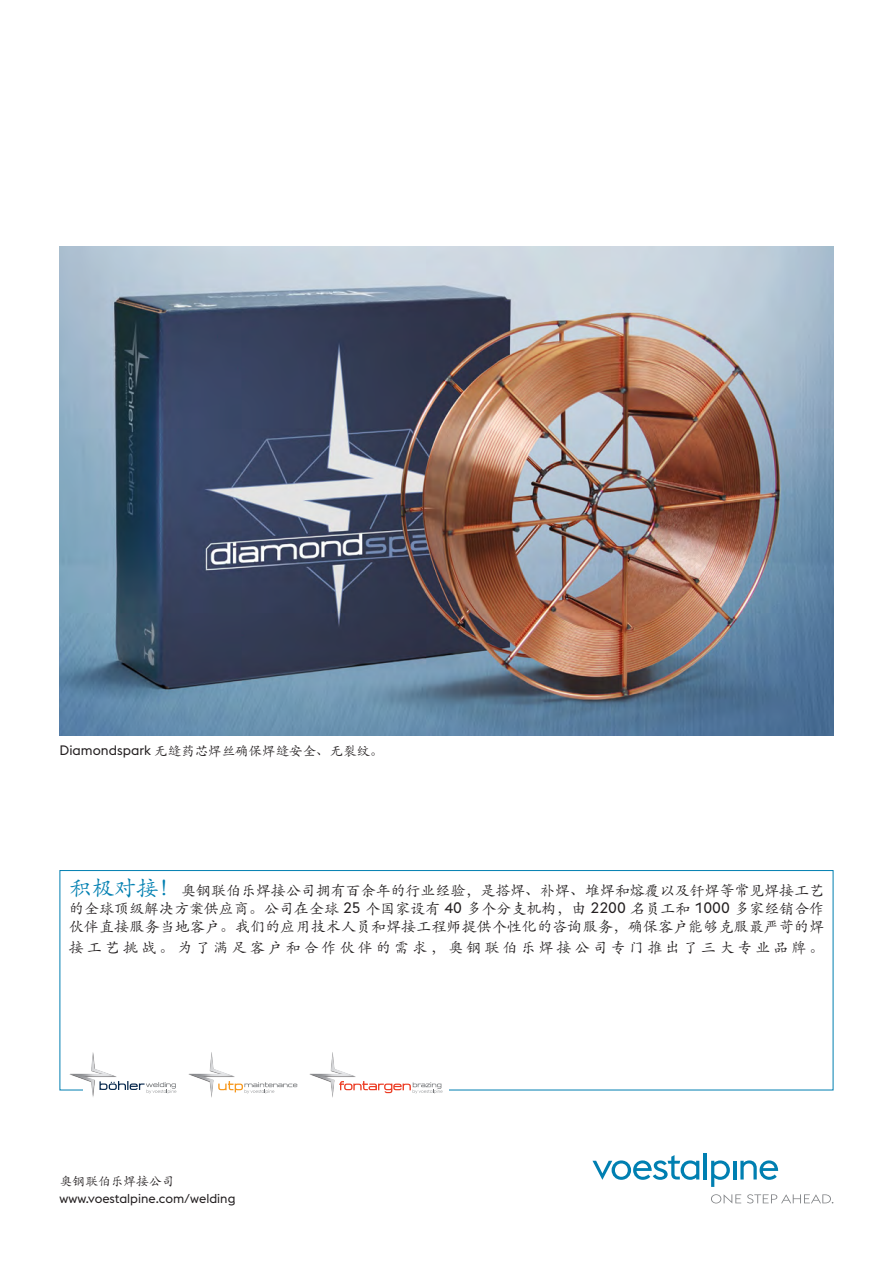
<style>
.page{position:relative;width:893px;height:1263px;background:#fff}
.page>*{position:absolute;margin:0;border:0;box-sizing:border-box;transform-origin:0 0}
.Fließtext_Blocksatz{font:15px/18px "ST Kaiti SC Regular";letter-spacing:.005em;color:#231f20;text-align:justify}
.Fließtext_Blocksatz-2{font:15px "ST Kaiti SC Regular";letter-spacing:.205em;color:#231f20}
.Fließtext_Blocksatz-3{font:13.5px "ST Kaiti SC Regular";color:#231f20}
.t1{font:12.75px "voestalpine";color:#231f20}
.t2{font:12.75px "ST Kaiti SC Regular";color:#231f20}
.s1{font-family:"voestalpine"}
.s2{font-size:22.5px;color:#007fb1}
</style>
<div class="page">
<img style="left:60px;top:246px;width:773px;height:490px">
<svg style="left:592px;top:1155px;width:107px;height:25px"></svg>
<hr style="left:704px;top:1153px;width:3px;height:26px;background:#007fb1">
<svg style="left:711px;top:1160px;width:19px;height:27px"></svg>
<hr style="left:733px;top:1161px;width:3px;height:18px;background:#007fb1">
<svg style="left:740px;top:1160px;width:38px;height:20px"></svg>
<svg style="left:711px;top:1194px;width:30px;height:9px"></svg>
<svg style="left:747px;top:1194px;width:86px;height:9px"></svg>
<img style="left:70px;top:1052px;width:46px;height:45px">
<svg style="left:99px;top:1081px;width:77px;height:13px"></svg>
<img style="left:310px;top:1052px;width:46px;height:45px">
<svg style="left:339px;top:1081px;width:104px;height:13px"></svg>
<img style="left:189px;top:1052px;width:46px;height:45px">
<svg style="left:218px;top:1081px;width:79px;height:13px"></svg>
<p class="Fließtext_Blocksatz-3" style="left:60px;top:742px;width:325px"><span class="s1">Diamondspark</span> 无缝药芯焊丝确保焊缝安全、无裂纹。</p>
<p class="Fließtext_Blocksatz" style="left:69px;top:881px;width:757px"><span class="s2">积极对接！</span>奥钢联伯乐焊接公司拥有百余年的行业经验，是搭焊、补焊、堆焊和熔覆以及钎焊等常见焊接工艺的全球顶级解决方案供应商。公司在全球 <span class="s1">25</span> 个国家设有 <span class="s1">40</span> 多个分支机构，由 <span class="s1">2200</span> 名员工和 <span class="s1">1000</span> 多家经销合作伙伴直接服务当地客户。我们的应用技术人员和焊接工程师提供个性化的咨询服务，确保客户能够克服最严苛的焊</p>
<p class="Fließtext_Blocksatz-2" style="left:69px;top:938px;width:757px">接工艺挑战。为了满足客户和合作伙伴的需求，奥钢联伯乐焊接公司专门推出了三大专业品牌。</p>
<p class="t2" style="left:60px;top:1173px;width:116px">奥钢联伯乐焊接公司</p>
<p class="t1" style="left:60px;top:1191px;width:177px">www.voestalpine.com/welding</p>
</div>
